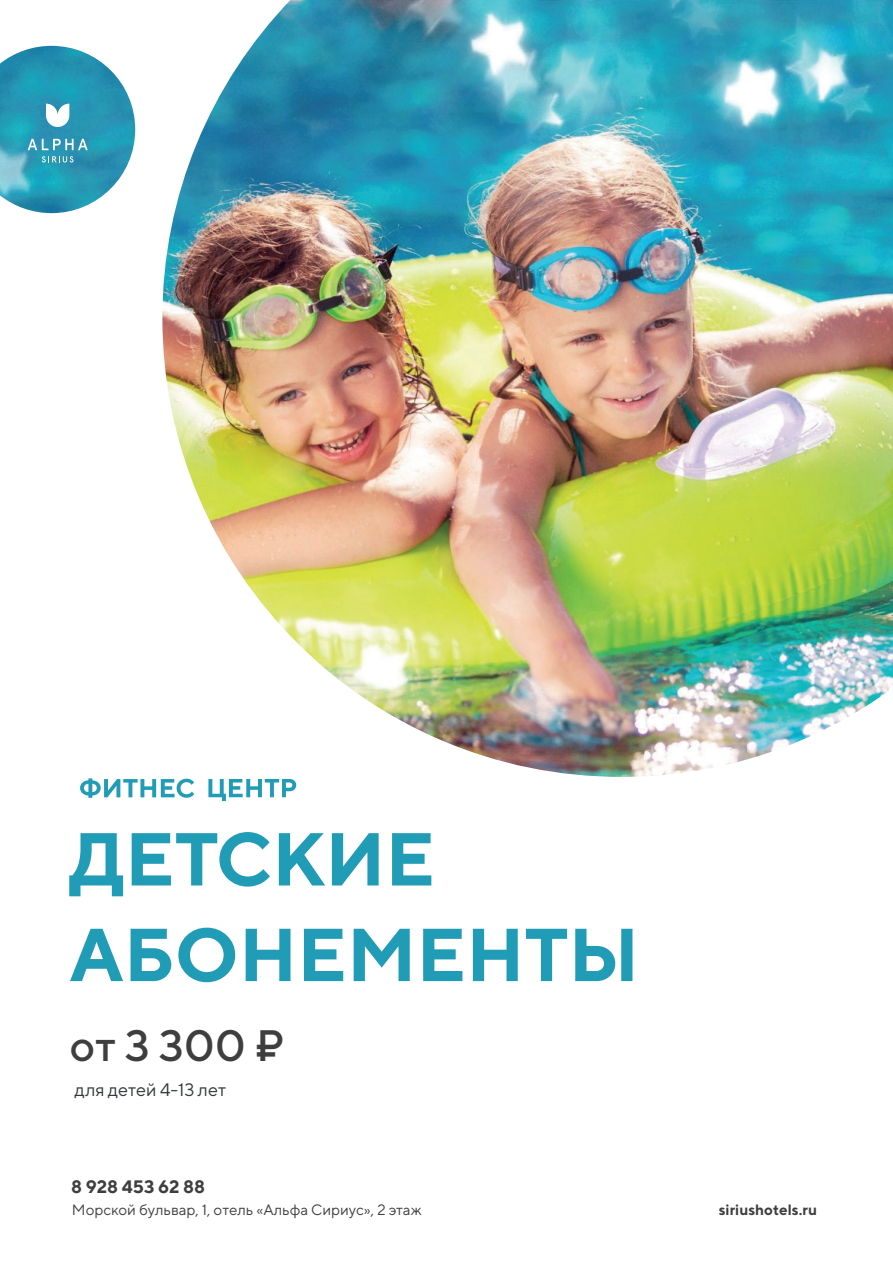
<style>
.page{position:relative;width:893px;height:1263px;background:#fff}
.page>*{position:absolute;margin:0;border:0;box-sizing:border-box;transform-origin:0 0}
.t1{font:700 74.7px/95.6px "TT Norms";color:#219cb6}
.t2{font:500 43.95px "TT Norms";color:#3e3e3f}
.t3{font:18px "TT Norms";color:#323738}
.t4{font:700 18px "TT Norms";color:#3e3e3f}
.t5{font:15px "TT Norms Pro";color:#3e3e3f}
.t6{font:700 15px "TT Norms";color:#3e3e3f}
</style>
<div class="page">
<svg style="left:80px;top:778px;width:114px;height:20px"></svg>
<svg style="left:208px;top:779px;width:88px;height:22px"></svg>
<img style="left:0;top:0;width:893px;height:777px">
<svg style="left:46px;top:104px;width:23px;height:23px"></svg>
<svg style="left:28px;top:139px;width:60px;height:11px"></svg>
<svg style="left:42px;top:156px;width:32px;height:6px"></svg>
<h1 class="t1" style="left:69px;top:810px;width:571px">ДЕТСКИЕ<br>АБОНЕМЕНТЫ</h1>
<h2 class="t2" style="left:70px;top:1018px;width:217px">от 3 300 ₽</h2>
<p class="t3" style="left:75px;top:1078px;width:153px">для детей 4-13 лет</p>
<p class="t4" style="left:71px;top:1175px;width:136px">8 928 453 62 88</p>
<p class="t5" style="left:72px;top:1200px;width:351px">Морской бульвар, 1, отель «Альфа Сириус», 2 этаж</p>
<p class="t6" style="left:719px;top:1200px;width:100px">siriushotels.ru</p>
</div>
